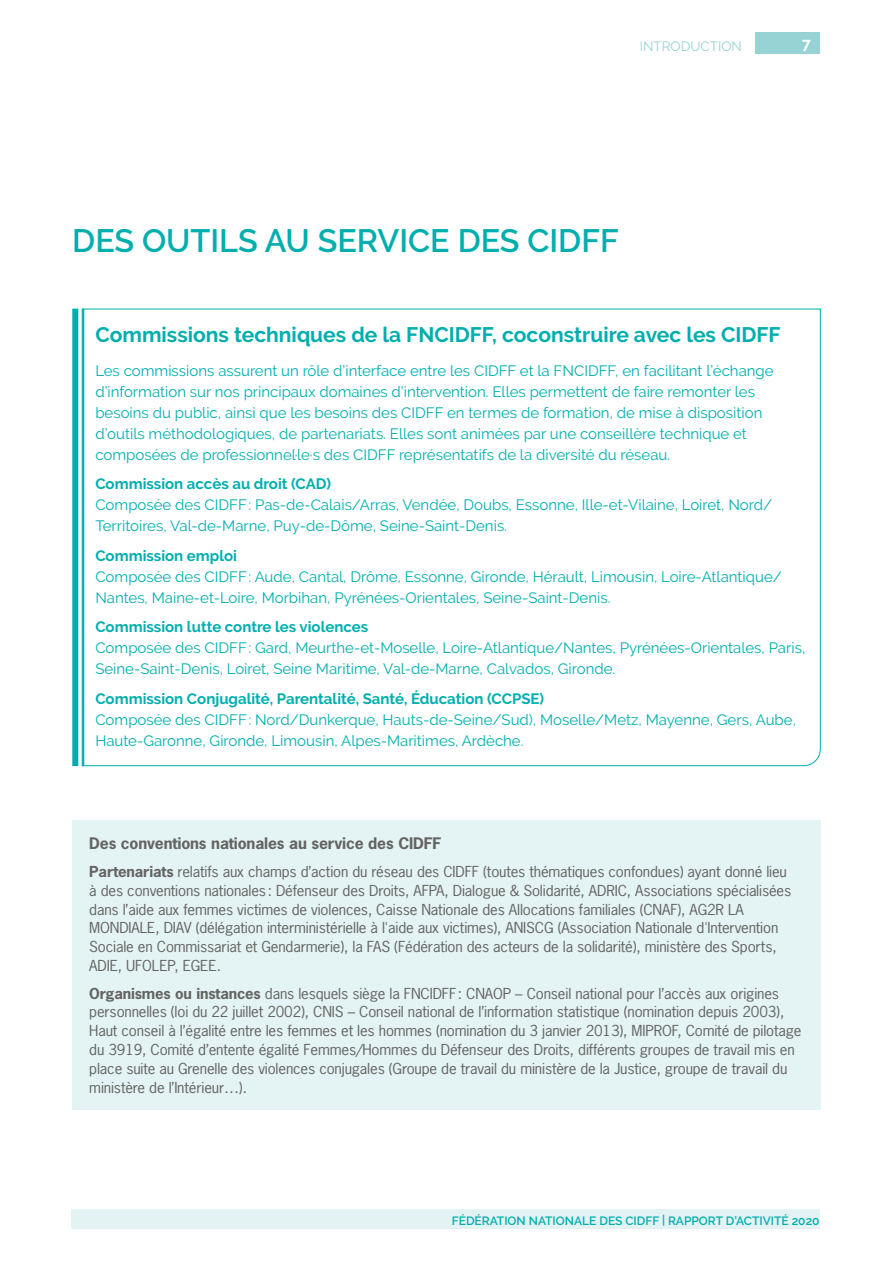
<style>
.page{position:relative;width:893px;height:1263px;background:#fff}
.page>*{position:absolute;margin:0;border:0;box-sizing:border-box;transform-origin:0 0}
.Titre_2{font:600 32.25px "Raleway";color:#00aeae}
.Texte_encadrés{font:700 21px "Raleway";color:#00aeae}
.t1{font:700 15.75px "Raleway";color:#fff}
.Texte_encadrés-2{font:15px/21px "Raleway";color:#00aeae}
.Texte_encadrés-3{font:700 15px "Raleway";color:#00aeae}
.t2{font:700 15px "News Gothic Std";letter-spacing:-.01em;color:#646363;scale:1.05 1}
.t3{font:14.25px/18.9px "News Gothic Std";letter-spacing:-.01em;color:#646363;scale:1.05 1}
.t4{font:13.5px "Raleway";color:#97d2d4}
.t5{font:600 12px "Raleway";color:#00aeae}
.s1{font-weight:700}
</style>
<div class="page">
<div style="left:71px;top:1210px;width:749px;height:19px;background:#e3f2f3"></div>
<div style="left:755px;top:33px;width:65px;height:21px;background:#97d2d4"></div>
<svg style="left:81px;top:308px;width:740px;height:458px"></svg>
<hr style="left:82px;top:309px;width:2px;height:457px;background:#00aeae">
<div style="left:72px;top:309px;width:6px;height:457px;background:#00aeae"></div>
<div style="left:72px;top:821px;width:749px;height:289px;background:#e4f3f3"></div>
<p class="t4" style="left:640px;top:38px;width:104px">INTRODUCTION</p>
<p class="t1" style="left:802px;top:35px;width:10px">7</p>
<p class="Titre_2" style="left:72px;top:223px;width:548px">DES OUTILS AU SERVICE DES CIDFF</p>
<p class="Texte_encadrés" style="left:95px;top:322px;width:687px">Commissions techniques de la FNCIDFF, coconstruire avec les CIDFF</p>
<p class="Texte_encadrés-2" style="left:95px;top:360px;width:680px">Les commissions assurent un rôle d’interface entre les CIDFF et la FNCIDFF, en facilitant l’échange d’information sur nos principaux domaines d’intervention. Elles permettent de faire remonter les besoins du public, ainsi que les besoins des CIDFF en termes de formation, de mise à disposition d’outils méthodologiques, de partenariats. Elles sont animées par une conseillère technique et composées de professionnel·le·s des CIDFF représentatifs de la diversité du réseau.</p>
<p class="Texte_encadrés-3" style="left:95px;top:475px;width:237px">Commission accès au droit (CAD)</p>
<p class="Texte_encadrés-2" style="left:95px;top:494px;width:678px">Composée des CIDFF: Pas-de-Calais/Arras, Vendée, Doubs, Essonne, Ille-et-Vilaine, Loiret, Nord/<br>Territoires, Val-de-Marne, Puy-de-Dôme, Seine-Saint-Denis.</p>
<p class="Texte_encadrés-3" style="left:95px;top:547px;width:143px">Commission emploi</p>
<p class="Texte_encadrés-2" style="left:95px;top:566px;width:688px">Composée des CIDFF: Aude, Cantal, Drôme, Essonne, Gironde, Hérault, Limousin, Loire-Atlantique/<br>Nantes, Maine-et-Loire, Morbihan, Pyrénées-Orientales, Seine-Saint-Denis.</p>
<p class="Texte_encadrés-3" style="left:95px;top:618px;width:274px">Commission lutte contre les violences</p>
<p class="Texte_encadrés-2" style="left:95px;top:637px;width:711px">Composée des CIDFF: Gard, Meurthe-et-Moselle, Loire-Atlantique/Nantes, Pyrénées-Orientales, Paris,<br>Seine-Saint-Denis, Loiret, Seine Maritime, Val-de-Marne, Calvados, Gironde.</p>
<p class="Texte_encadrés-3" style="left:95px;top:690px;width:450px">Commission Conjugalité, Parentalité, Santé, Éducation (CCPSE)</p>
<p class="Texte_encadrés-2" style="left:95px;top:709px;width:702px">Composée des CIDFF: Nord/Dunkerque, Hauts-de-Seine/Sud), Moselle/Metz, Mayenne, Gers, Aube,<br>Haute-Garonne, Gironde, Limousin, Alpes-Maritimes, Ardèche.</p>
<p class="t2" style="left:89px;top:834px;width:337px">Des conventions nationales au service des CIDFF</p>
<p class="t3" style="left:89px;top:862px;width:670px"><span class="s1">Partenariats</span> relatifs aux champs d’action du réseau des CIDFF (toutes thématiques confondues) ayant donné lieu à des conventions nationales: Défenseur des Droits, AFPA, Dialogue &amp; Solidarité, ADRIC, Associations spécialisées dans l’aide aux femmes victimes de violences, Caisse Nationale des Allocations familiales (CNAF), AG2R LA MONDIALE, DIAV (délégation interministérielle à l'aide aux victimes), ANISCG (Association Nationale d'Intervention Sociale en Commissariat et Gendarmerie), la FAS (Fédération des acteurs de la solidarité), ministère des Sports, ADIE, UFOLEP, EGEE.</p>
<p class="t3" style="left:89px;top:983px;width:680px"><span class="s1">Organismes ou instances</span> dans lesquels siège la FNCIDFF: CNAOP – Conseil national pour l’accès aux origines personnelles (loi du 22 juillet 2002), CNIS – Conseil national de l’information statistique (nomination depuis 2003), Haut conseil à l’égalité entre les femmes et les hommes (nomination du 3 janvier 2013), MIPROF, Comité de pilotage du 3919, Comité d’entente égalité Femmes/Hommes du Défenseur des Droits, différents groupes de travail mis en place suite au Grenelle des violences conjugales (Groupe de travail du ministère de la Justice, groupe de travail du ministère de l’Intérieur…).</p>
<p class="t5" style="left:452px;top:1214px;width:369px">FÉDÉRATION NATIONALE DES CIDFF | RAPPORT D’ACTIVITÉ 2020</p>
</div>
